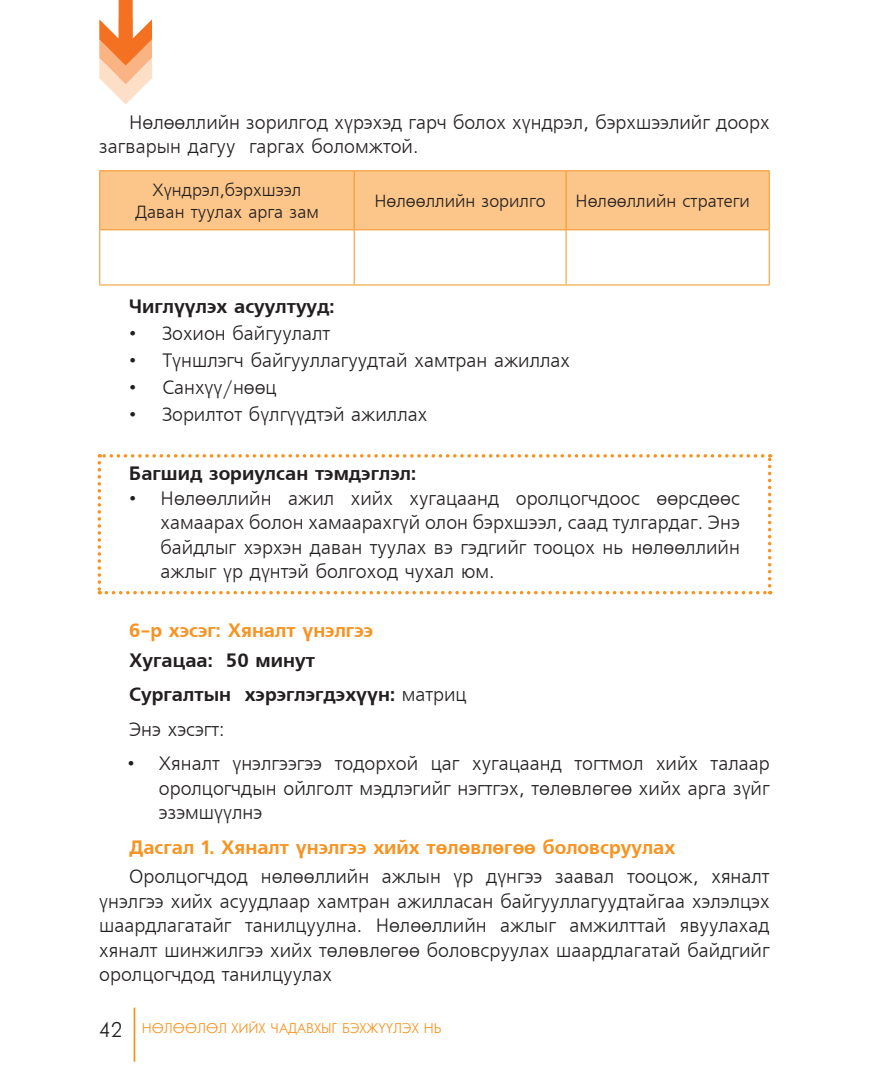
<style>
.page{position:relative;width:869px;height:1092px;background:#fff}
.page>*{position:absolute;margin:0;border:0;box-sizing:border-box;transform-origin:0 0}
.t1{font:19.25px/24.5px "Mogul Freeset";color:#231f20;text-align:justify}
.undsen_text{font:700 19.25px "Mogul Freeset";color:#231f20}
.undsen_text-2{font:700 19.25px "Mogul Freeset";color:#f79321}
.t2{font:17.5px "Mogul Freeset";color:#231f20}
.t3{font:14px "Mogul Futuris";color:#f79321}
.s1{font-weight:400}
.s2{font-size:21px;color:#231f20}
</style>
<div class="page">
<hr style="left:133px;top:1007px;width:2px;height:54px;background:#f79321">
<svg style="left:99px;top:0;width:53px;height:104px"></svg>
<svg style="left:97px;top:454px;width:674px;height:140px"></svg>
<div style="left:100px;top:171px;width:668px;height:58px;background:#fcc68a"></div>
<hr style="left:99px;top:170px;width:255px;height:1px;background:#f79321">
<hr style="left:99px;top:171px;width:1px;height:58px;background:#f79321">
<hr style="left:354px;top:170px;width:212px;height:1px;background:#f79321">
<hr style="left:353px;top:171px;width:1px;height:58px;background:#f79321">
<hr style="left:566px;top:170px;width:203px;height:1px;background:#f79321">
<hr style="left:565px;top:171px;width:1px;height:58px;background:#f79321">
<hr style="left:768px;top:171px;width:1px;height:58px;background:#f79321">
<hr style="left:566px;top:229px;width:203px;height:1px;background:#f79321">
<hr style="left:768px;top:230px;width:1px;height:54px;background:#f79321">
<hr style="left:566px;top:284px;width:203px;height:1px;background:#f79321">
<hr style="left:99px;top:229px;width:255px;height:1px;background:#f79321">
<hr style="left:99px;top:230px;width:1px;height:54px;background:#f79321">
<hr style="left:354px;top:229px;width:212px;height:1px;background:#f79321">
<hr style="left:353px;top:230px;width:1px;height:54px;background:#f79321">
<hr style="left:565px;top:230px;width:1px;height:54px;background:#f79321">
<hr style="left:99px;top:284px;width:255px;height:1px;background:#f79321">
<hr style="left:354px;top:284px;width:212px;height:1px;background:#f79321">
<p class="t1" style="left:99px;top:111px;width:671px;text-indent:30px">Нөлөөллийн зорилгод хүрэхэд гарч болох хүндрэл, бэрхшээлийг доорх загварын дагуу гаргах боломжтой.</p>
<p class="t2" style="left:152px;top:181px;width:150px">Хүндрэл,бэрхшээл</p>
<p class="t2" style="left:135px;top:202px;width:185px">Даван туулах арга зам</p>
<p class="t2" style="left:374px;top:192px;width:173px">Нөлөөллийн зорилго</p>
<p class="t2" style="left:575px;top:192px;width:176px">Нөлөөллийн стратеги</p>
<p class="undsen_text" style="left:129px;top:295px;width:207px">Чиглүүлэх асуултууд:</p>
<p class="t1" style="left:129px;top:322px;width:203px">• Зохион байгуулалт</p>
<p class="t1" style="left:129px;top:349px;width:442px">• Түншлэгч байгууллагуудтай хамтран ажиллах</p>
<p class="t1" style="left:129px;top:376px;width:149px">• Санхүү/нөөц</p>
<p class="t1" style="left:129px;top:403px;width:299px">• Зорилтот бүлгүүдтэй ажиллах</p>
<p class="undsen_text" style="left:129px;top:463px;width:288px">Багшид зориулсан тэмдэглэл:</p>
<p class="t1" style="left:160px;top:487px;width:580px;text-indent:-32px">• Нөлөөллийн ажил хийх хугацаанд оролцогчдоос өөрсдөөс хамаарах болон хамаарахгүй олон бэрхшээл, саад тулгардаг. Энэ байдлыг хэрхэн даван туулах вэ гэдгийг тооцох нь нөлөөллийн ажлыг үр дүнтэй болгоход чухал юм.</p>
<p class="undsen_text-2" style="left:129px;top:619px;width:245px">6-р хэсэг: Хяналт үнэлгээ</p>
<p class="undsen_text" style="left:129px;top:649px;width:187px">Хугацаа: 50 минут</p>
<p class="undsen_text" style="left:129px;top:683px;width:339px">Сургалтын хэрэглэгдэхүүн: <span class="s1">матриц</span></p>
<p class="t1" style="left:129px;top:717px;width:97px">Энэ хэсэгт:</p>
<p class="t1" style="left:159px;top:752px;width:612px;text-indent:-32px">• Хяналт үнэлгээгээ тодорхой цаг хугацаанд тогтмол хийх талаар оролцогчдын ойлголт мэдлэгийг нэгтгэх, төлөвлөгөө хийх арга зүйг эзэмшүүлнэ</p>
<p class="undsen_text-2" style="left:129px;top:836px;width:547px">Дасгал 1. Хяналт үнэлгээ хийх төлөвлөгөө боловсруулах</p>
<p class="t1" style="left:99px;top:865px;width:671px;text-indent:30px">Оролцогчдод нөлөөллийн ажлын үр дүнгээ заавал тооцож, хяналт үнэлгээ хийх асуудлаар хамтран ажилласан байгууллагуудтайгаа хэлэлцэх шаардлагатайг танилцуулна. Нөлөөллийн ажлыг амжилттай явуулахад хяналт шинжилгээ хийх төлөвлөгөө боловсруулах шаардлагатай байдгийг оролцогчдод танилцуулах</p>
<p class="t3" style="left:99px;top:1021px;width:343px"><span class="s2">42</span> НӨЛӨӨЛӨЛ ХИЙХ ЧАДАВХЫГ БЭХЖҮҮЛЭХ НЬ</p>
</div>
